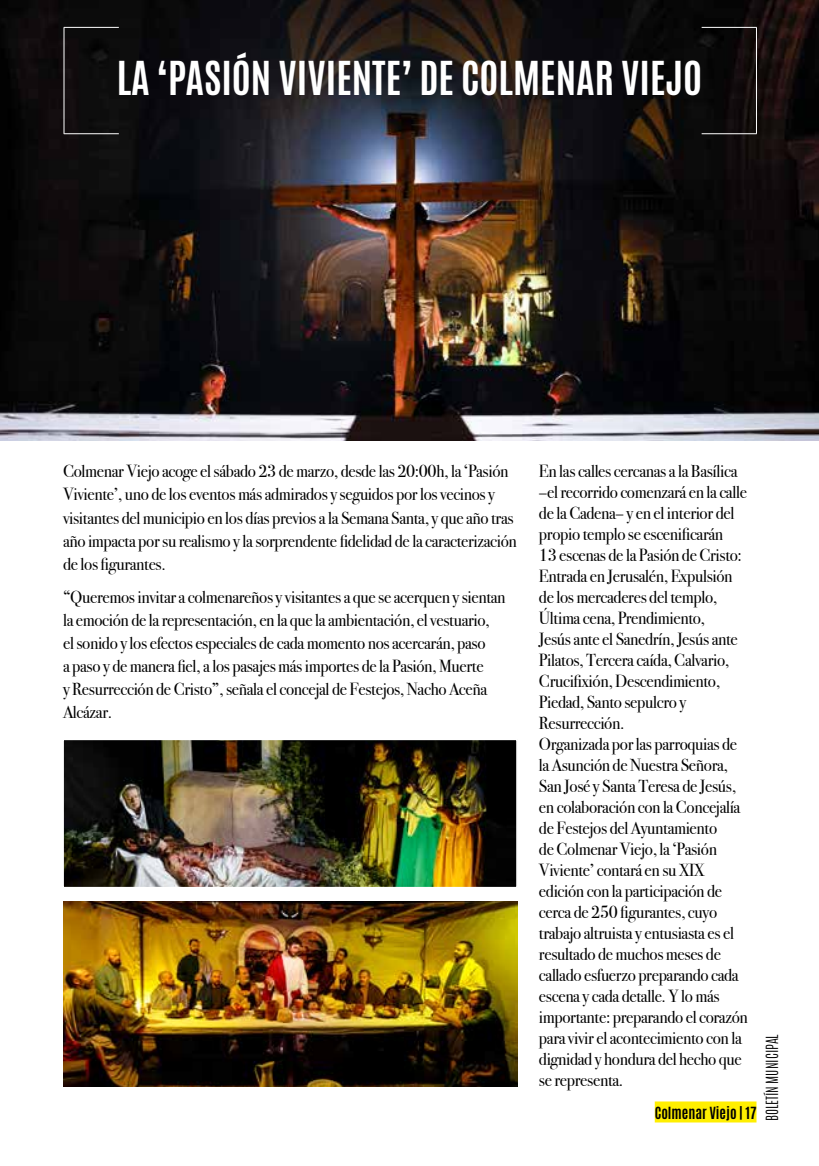
<style>
.page{position:relative;width:819px;height:1166px;background:#fff}
.page>*{position:absolute;margin:0;border:0;box-sizing:border-box;transform-origin:0 0}
.t1{font:700 39.02px "Antonio";color:#fff}
.t2{font:17.5px/21px "Bodoni Svty Two ITCTT";letter-spacing:-.02em;color:#000}
.t3{font:700 14px "Antonio";color:#000}
.t4{font:300 14px "Antonio";color:#000}
</style>
<div class="page">
<div style="left:654px;top:1101px;width:102px;height:21px;background:#ffef00"></div>
<img style="left:0;top:0;width:819px;height:440px">
<hr style="left:701px;top:27px;width:55px;height:1px;background:#fff">
<hr style="left:701px;top:133px;width:55px;height:1px;background:#fff">
<hr style="left:756px;top:27px;width:1px;height:107px;background:#fff">
<hr style="left:64px;top:27px;width:55px;height:1px;background:#fff">
<hr style="left:64px;top:133px;width:55px;height:1px;background:#fff">
<hr style="left:64px;top:27px;width:1px;height:107px;background:#fff">
<img style="left:63px;top:901px;width:455px;height:185px">
<img style="left:65px;top:741px;width:450px;height:144px">
<div style="left:62px;top:738px;width:456px;height:150px;border:2px solid #fff"></div>
<h1 class="t1" style="left:117px;top:49px;width:587px">LA ‘PASIÓN VIVIENTE’ DE COLMENAR VIEJO</h1>
<p class="t2" style="left:63px;top:458px;width:455px;line-height:23.1px">Colmenar Viejo acoge el sábado 23 de marzo, desde las 20:00h, la ‘Pasión Viviente’, uno de los eventos más admirados y seguidos por los vecinos y visitantes del municipio en los días previos a la Semana Santa, y que año tras año impacta por su realismo y la sorprendente fidelidad de la caracterización de los figurantes.</p>
<p class="t2" style="left:63px;top:583px;width:444px;line-height:23.1px">“Queremos invitar a colmenareños y visitantes a que se acerquen y sientan la emoción de la representación, en la que la ambientación, el vestuario,<br>el sonido y los efectos especiales de cada momento nos acercarán, paso<br>a paso y de manera fiel, a los pasajes más importes de la Pasión, Muerte<br>y Resurrección de Cristo”, señala el concejal de Festejos, Nacho Aceña Alcázar.</p>
<p class="t2" style="left:539px;top:459px;width:210px">En las calles cercanas a la Basílica –el recorrido comenzará en la calle de la Cadena– y en el interior del propio templo se escenificarán<br>13 escenas de la Pasión de Cristo:<br>Entrada en Jerusalén, Expulsión de los mercaderes del templo,<br>Última cena, Prendimiento,<br>Jesús ante el Sanedrín, Jesús ante<br>Pilatos, Tercera caída, Calvario,<br>Crucifixión, Descendimiento,<br>Piedad, Santo sepulcro y<br>Resurrección.<br>Organizada por las parroquias de la Asunción de Nuestra Señora,<br>San José y Santa Teresa de Jesús, en colaboración con la Concejalía de Festejos del Ayuntamiento<br>de Colmenar Viejo, la ‘Pasión<br>Viviente’ contará en su XIX edición con la participación de cerca de 250 figurantes, cuyo trabajo altruista y entusiasta es el resultado de muchos meses de callado esfuerzo preparando cada escena y cada detalle. Y lo más importante: preparando el corazón para vivir el acontecimiento con la dignidad y hondura del hecho que se representa.</p>
<p class="t4" style="left:762px;top:1121px;width:89px;rotate:-90deg">BOLETÍN MUNICIPAL</p>
<p class="t3" style="left:654px;top:1102px;width:103px">Colmenar Viejo | 17</p>
</div>
